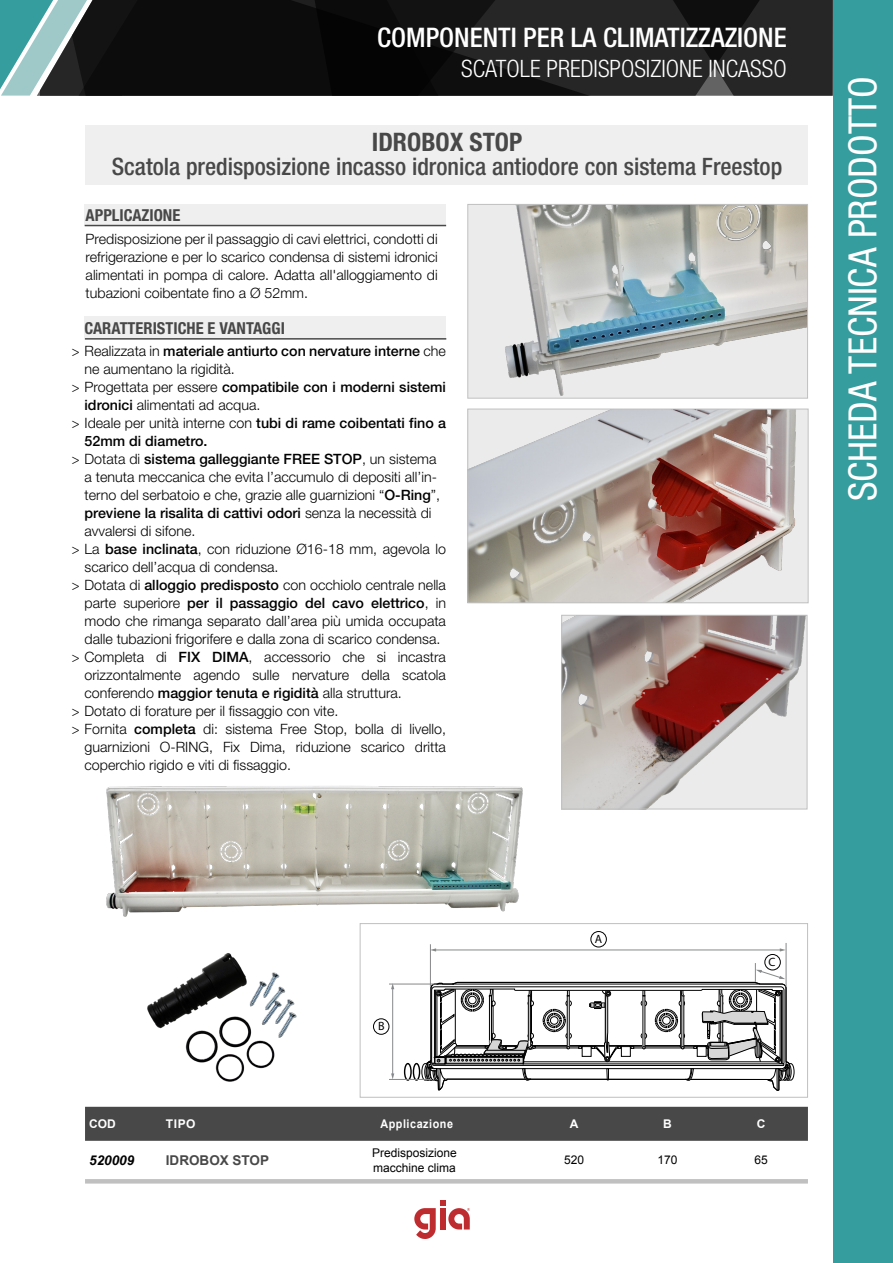
<style>
.page{position:relative;width:893px;height:1263px;background:#fff}
.page>*{position:absolute;margin:0;border:0;box-sizing:border-box;transform-origin:0 0}
.t1{font:condensed 39px "Helvetica Neue LT Std";color:#fff}
.t2{font:500 condensed 27px "Helvetica Neue LT Std";color:#fff}
.t3{font:700 condensed 25.5px "Helvetica Neue LT Std";color:#484848}
.t4{font:500 condensed 24px "Helvetica Neue LT Std";color:#484848}
.t5{font:300 condensed 24px "Helvetica Neue LT Std";color:#fff}
.t6{font:700 condensed 16.5px "Helvetica Neue LT Std";color:#484848}
.Stile_di_paragrafo_1{font:300 14.25px/18px "Helvetica Neue LT Std";color:#000}
.Stile_di_paragrafo_1-2{font:300 14.25px "Helvetica Neue LT Std";color:#000;scale:.9 1}
.Stile_di_paragrafo_1-3{font:500 14.25px "Helvetica Neue LT Std";color:#000}
.t7{font:700 13.5px "Arial";color:#484848}
.t8{font:italic 700 13.5px "Arial";color:#000}
.t9{font:12px "Arial";color:#000}
.t10{font:700 12px "Arial";letter-spacing:.05em;color:#fff;scale:.9 1}
.t11{font:700 12px "Arial";letter-spacing:.05em;color:#fff}
.t12{font:12px "Myriad Pro";color:#000}
.s1{font-weight:500}
.s2{font-weight:300}
</style>
<div class="page">
<svg style="left:100px;top:0;width:728px;height:96px;background:#171717"></svg>
<div style="left:833px;top:0;width:60px;height:1263px;background:#359d9d"></div>
<svg style="left:414px;top:1200px;width:56px;height:39px"></svg>
<svg style="left:0;top:0;width:100px;height:96px;background:#608687"></svg>
<img style="left:106px;top:786px;width:417px;height:141px">
<div style="left:404px;top:1063px;width:8px;height:18px;border:1px solid #000;border-radius:50%"></div>
<div style="left:413px;top:1063px;width:7px;height:18px;border:1px solid #000;border-radius:50%"></div>
<hr style="left:430px;top:944px;width:1px;height:43px;background:#87888a">
<hr style="left:389px;top:984px;width:47px;height:1px;background:#87888a">
<hr style="left:389px;top:1079px;width:43px;height:1px;background:#87888a">
<hr style="left:786px;top:943px;width:1px;height:44px;background:#87888a">
<hr style="left:435px;top:950px;width:346px;height:1px;background:#87888a">
<svg style="left:780px;top:948px;width:6px;height:3px"></svg>
<hr style="left:392px;top:988px;width:1px;height:86px;background:#87888a">
<svg style="left:391px;top:1073px;width:3px;height:6px"></svg>
<svg style="left:391px;top:983px;width:3px;height:6px"></svg>
<svg style="left:421px;top:963px;width:373px;height:128px"></svg>
<div style="left:373px;top:1018px;width:16px;height:16px;border:1px solid #000;border-radius:50%"></div>
<div style="left:591px;top:931px;width:16px;height:16px;border:1px solid #000;border-radius:50%"></div>
<div style="left:765px;top:954px;width:16px;height:16px;border:1px solid #000;border-radius:50%"></div>
<div style="left:360px;top:923px;width:448px;height:175px;border:1px solid #c0c0c0"></div>
<div style="left:85px;top:204px;width:361px;height:21px;background:#efefef"></div>
<div style="left:85px;top:317px;width:361px;height:21px;background:#efefef"></div>
<div style="left:85px;top:125px;width:722px;height:59px;background:#efefef"></div>
<hr style="left:85px;top:338px;width:361px;height:2px;background:#484848">
<hr style="left:85px;top:225px;width:361px;height:1px;background:#484848">
<img style="left:469px;top:411px;width:337px;height:190px">
<div style="left:467px;top:409px;width:341px;height:194px;border:1px solid #c0c0c0"></div>
<img style="left:563px;top:617px;width:242px;height:190px">
<div style="left:561px;top:615px;width:246px;height:194px;border:1px solid #c0c0c0"></div>
<div style="left:468px;top:204px;width:339px;height:194px;background:#ebebeb"></div>
<img style="left:505px;top:206px;width:301px;height:190px">
<div style="left:467px;top:204px;width:341px;height:195px;border:1px solid #c0c0c0"></div>
<div style="left:85px;top:1107px;width:723px;height:34px;background:#484848"></div>
<hr style="left:85px;top:1179px;width:723px;height:4px;background:#c0c0c0">
<img style="left:147px;top:953px;width:150px;height:129px">
<h2 class="t2" style="left:377px;top:21px;width:411px">COMPONENTI PER LA CLIMATIZZAZIONE</h2>
<h3 class="t5" style="left:461px;top:55px;width:327px">SCATOLE PREDISPOSIZIONE INCASSO</h3>
<p class="t3" style="left:372px;top:126px;width:152px">IDROBOX STOP</p>
<p class="t4" style="left:112px;top:152px;width:672px">Scatola predisposizione incasso idronica antiodore con sistema Freestop</p>
<p class="t6" style="left:86px;top:205px;width:96px">APPLICAZIONE</p>
<p class="Stile_di_paragrafo_1" style="left:86px;top:229px;width:354px;text-align:justify">Predisposizione per il passaggio di cavi elettrici, condotti di refrigerazione e per lo scarico condensa di sistemi idronici alimentati in pompa di calore. Adatta all'alloggiamento di tubazioni coibentate fino a Ø 52mm.</p>
<p class="t6" style="left:85px;top:318px;width:202px">CARATTERISTICHE E VANTAGGI</p>
<p class="Stile_di_paragrafo_1" style="left:85px;top:360px;width:152px">ne aumentano la rigidità.</p>
<p class="Stile_di_paragrafo_1" style="left:85px;top:396px;width:177px"><span class="s1">idronici</span> alimentati ad acqua.</p>
<p class="Stile_di_paragrafo_1-3" style="left:85px;top:433px;width:125px">52mm di diametro.</p>
<p class="Stile_di_paragrafo_1" style="left:85px;top:468px;width:357px">a tenuta meccanica che evita l’accumulo di depositi all’in&shy;terno del serbatoio e che, grazie alle guarnizioni “<span class="s1">O-Ring</span>”, <span class="s1">previene la risalita di cattivi odori</span> senza la necessità di avvalersi di sifone.</p>
<p class="Stile_di_paragrafo_1" style="left:85px;top:558px;width:196px">scarico dell’acqua di condensa.</p>
<p class="Stile_di_paragrafo_1" style="left:85px;top:594px;width:363px;text-align:justify">parte superiore <span class="s1">per il passaggio del cavo elettrico</span>, in modo che rimanga separato dall’area più umida occupata dalle tubazioni frigorifere e dalla zona di scarico condensa.</p>
<p class="Stile_di_paragrafo_1" style="left:85px;top:666px;width:363px">orizzontalmente agendo sulle nervature della scatola conferendo <span class="s1">maggior tenuta e rigidità</span> alla struttura.</p>
<p class="Stile_di_paragrafo_1-3" style="left:72px;top:343px;width:376px"><span class="s2">&gt; Realizzata in</span> materiale antiurto con nervature interne <span class="s2">che</span></p>
<p class="Stile_di_paragrafo_1-3" style="left:72px;top:379px;width:376px"><span class="s2">&gt; Progettata per essere</span> compatibile con i moderni sistemi</p>
<p class="Stile_di_paragrafo_1-2" style="left:72px;top:414px;width:417px">&gt; Ideale per unità interne con <span class="s1">tubi di rame coibentati fino a</span></p>
<p class="Stile_di_paragrafo_1-3" style="left:72px;top:451px;width:366px"><span class="s2">&gt; Dotata di</span> sistema galleggiante FREE STOP<span class="s2">, un sistema</span></p>
<p class="Stile_di_paragrafo_1-2" style="left:72px;top:540px;width:417px">&gt; La <span class="s1">base inclinata</span>, con riduzione Ø16-18 mm, agevola lo</p>
<p class="Stile_di_paragrafo_1-2" style="left:72px;top:576px;width:417px">&gt; Dotata di <span class="s1">alloggio predisposto</span> con occhiolo centrale nella</p>
<p class="Stile_di_paragrafo_1-2" style="left:72px;top:648px;width:417px">&gt; Completa di <span class="s1">FIX DIMA</span>, accessorio che si incastra</p>
<p class="Stile_di_paragrafo_1-2" style="left:72px;top:702px;width:298px">&gt; Dotato di forature per il fissaggio con vite.</p>
<p class="Stile_di_paragrafo_1-2" style="left:72px;top:720px;width:417px">&gt; Fornita <span class="s1">completa</span> di: sistema Free Stop, bolla di livello,</p>
<p class="Stile_di_paragrafo_1" style="left:85px;top:738px;width:363px">guarnizioni O-RING, Fix Dima, riduzione scarico dritta coperchio rigido e viti di fissaggio.</p>
<h1 class="t1" style="left:840px;top:501px;width:426px;rotate:-90deg">SCHEDA TECNICA PRODOTTO</h1>
<p class="t12" style="left:378px;top:1019px;width:8px">B</p>
<p class="t12" style="left:595px;top:931px;width:9px">A</p>
<p class="t12" style="left:768px;top:955px;width:8px">C</p>
<p class="t11" style="left:89px;top:1116px;width:28px">COD</p>
<p class="t11" style="left:166px;top:1116px;width:31px">TIPO</p>
<p class="t10" style="left:380px;top:1116px;width:82px">Applicazione</p>
<p class="t11" style="left:570px;top:1116px;width:10px">A</p>
<p class="t11" style="left:663px;top:1116px;width:10px">B</p>
<p class="t11" style="left:757px;top:1116px;width:10px">C</p>
<p class="t8" style="left:89px;top:1151px;width:47px">520009</p>
<p class="t7" style="left:166px;top:1151px;width:105px">IDROBOX STOP</p>
<p class="t9" style="left:372px;top:1145px;width:86px">Predisposizione</p>
<p class="t9" style="left:373px;top:1159px;width:84px">macchine clima</p>
<p class="t9" style="left:564px;top:1152px;width:22px">520</p>
<p class="t9" style="left:658px;top:1152px;width:22px">170</p>
<p class="t9" style="left:754px;top:1152px;width:15px">65</p>
</div>
